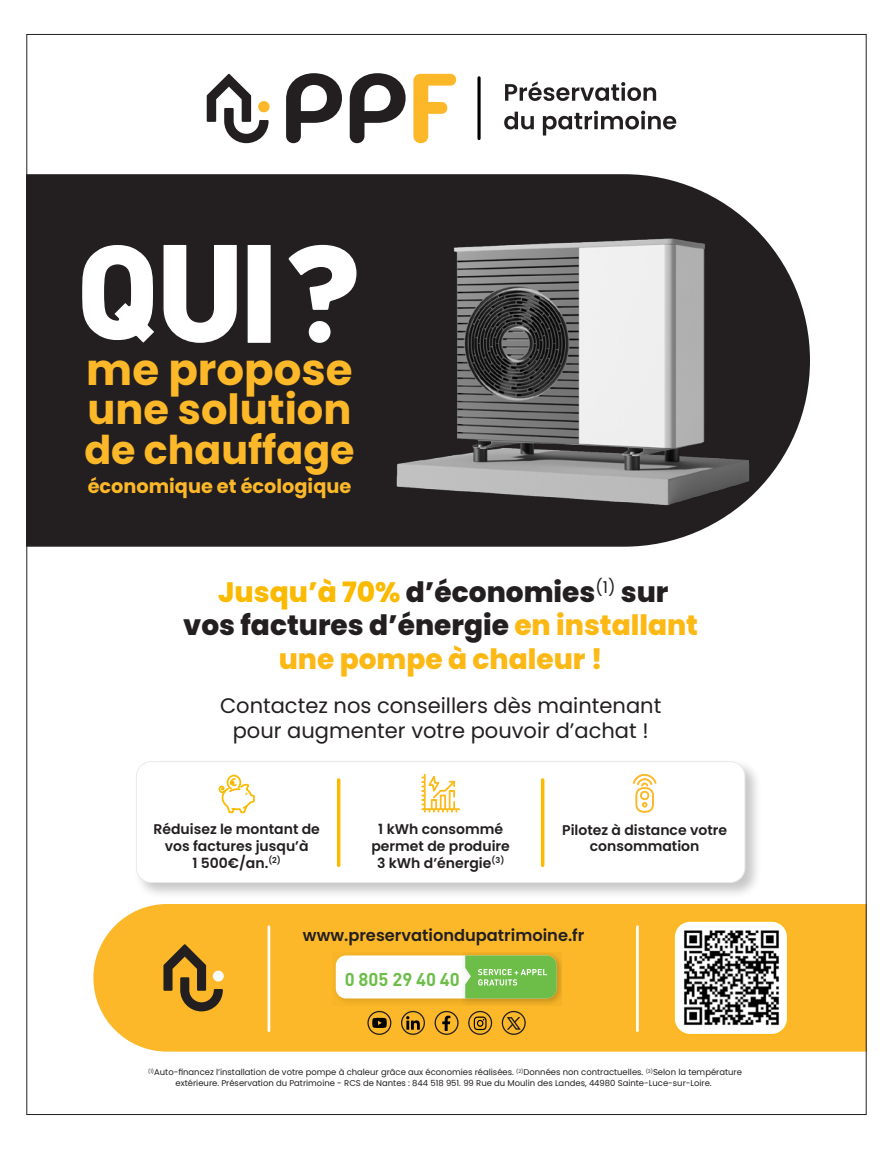
<style>
.page{position:relative;width:893px;height:1149px;background:#fff}
.page>*{position:absolute;margin:0;border:0;box-sizing:border-box;transform-origin:0 0}
.t1{font:700 43.5px "Poppins";color:#fcb828}
.t2{font:700 41.55px "Poppins";color:#fcb828}
.t3{font:700 39.6px "Poppins";color:#fcb828}
.t4{font:800 28.05px/33.6px "Poppins";color:#231f20;text-align:center}
.t5{font:21px/25.2px "Poppins";color:#231f20;text-align:center}
.t6{font:700 19.35px "Poppins";color:#fcb828}
.t7{font:700 18.3px "DIN";color:#6dbe49}
.t8{font:600 16.2px "Poppins";color:#231f20}
.t9{font:600 13.95px/16.8px "Poppins";color:#231f20;text-align:center}
.t10{font:8.4px/10.1px "Poppins";color:#231f20;text-align:center}
.s1{color:#faba00}
.s2{color:#fcb814}
</style>
<div class="page">
<div style="left:28px;top:174px;width:707px;height:372px;background:#231f20"></div>
<img style="left:360px;top:211px;width:450px;height:311px">
<div style="left:134px;top:758px;width:627px;height:141px;background:#231f20;opacity:.25"></div>
<div style="left:136px;top:761px;width:609px;height:121px;background:#fff;border-radius:15px"></div>
<div style="left:136px;top:760px;width:609px;height:122px;border:1px solid #e8ebe8;border-radius:15px"></div>
<hr style="left:337px;top:779px;width:3px;height:86px;background:#faba00">
<hr style="left:541px;top:779px;width:3px;height:86px;background:#faba00">
<svg style="left:421px;top:774px;width:39px;height:38px"></svg>
<svg style="left:350px;top:73px;width:56px;height:70px"></svg>
<svg style="left:286px;top:73px;width:56px;height:70px"></svg>
<svg style="left:413px;top:74px;width:43px;height:69px"></svg>
<svg style="left:207px;top:74px;width:62px;height:69px"></svg>
<div style="left:258px;top:101px;width:12px;height:11px;background:#fcb828;border-radius:50%"></div>
<svg style="left:504px;top:111px;width:172px;height:24px"></svg>
<svg style="left:505px;top:81px;width:151px;height:20px"></svg>
<svg style="left:477px;top:78px;width:4px;height:60px"></svg>
<div style="left:308px;top:320px;width:23px;height:23px;background:#fff;border-radius:50%"></div>
<div style="left:307px;top:319px;width:25px;height:25px;border:1px solid #231f20;border-radius:50%"></div>
<svg style="left:79px;top:243px;width:160px;height:102px"></svg>
<div style="left:247px;top:244px;width:24px;height:99px;background:#fff"></div>
<div style="left:246px;top:243px;width:26px;height:101px;border:1px solid #231f20"></div>
<svg style="left:286px;top:243px;width:73px;height:69px"></svg>
<svg style="left:218px;top:774px;width:37px;height:39px"></svg>
<svg style="left:633px;top:760px;width:23px;height:53px"></svg>
<div style="left:93px;top:904px;width:772px;height:147px;background:#fcb828"></div>
<svg style="left:333px;top:951px;width:129px;height:54px;background:#f2b32f"></svg>
<div style="left:336px;top:955px;width:221px;height:43px;background:#fff;border-radius:10px"></div>
<svg style="left:462px;top:951px;width:99px;height:54px"></svg>
<svg style="left:465px;top:955px;width:92px;height:43px;background:#7cc359"></svg>
<img style="left:674px;top:920px;width:114px;height:114px">
<div style="left:673px;top:920px;width:115px;height:114px;border:1px solid #fcb814;border-radius:16px"></div>
<hr style="left:268px;top:926px;width:2px;height:104px;background:#fff">
<hr style="left:636px;top:926px;width:3px;height:104px;background:#fff">
<svg style="left:163px;top:943px;width:60px;height:68px;background:#ac7f25"></svg>
<div style="left:213px;top:970px;width:11px;height:11px;background:#f9fcfe;border-radius:50%"></div>
<svg style="left:468px;top:1010px;width:24px;height:24px"></svg>
<svg style="left:367px;top:1010px;width:24px;height:24px"></svg>
<svg style="left:401px;top:1010px;width:24px;height:24px"></svg>
<svg style="left:435px;top:1010px;width:24px;height:24px"></svg>
<svg style="left:502px;top:1010px;width:24px;height:24px"></svg>
<p class="t1" style="left:86px;top:344px;width:268px">me propose</p>
<p class="t2" style="left:88px;top:385px;width:265px">une solution</p>
<p class="t3" style="left:84px;top:426px;width:272px">de chauffage</p>
<p class="t6" style="left:88px;top:475px;width:265px">économique et écologique</p>
<p class="t4" style="left:183px;top:575px;width:516px"><span class="s1">Jusqu’à 70%</span> d’économies<sup>(1)</sup> sur<br>vos factures d’énergie <span class="s2">en installant une pompe à chaleur !</span></p>
<p class="t5" style="left:220px;top:693px;width:443px">Contactez nos conseillers dès maintenant pour augmenter votre pouvoir d’achat !</p>
<p class="t9" style="left:153px;top:820px;width:168px">Réduisez le montant de vos factures jusqu’à<br>1 500€/an.<sup>(2)</sup></p>
<p class="t9" style="left:371px;top:820px;width:140px">1 kWh consommé permet de produire<br>3 kWh d’énergie<sup>(3)</sup></p>
<p class="t9" style="left:562px;top:821px;width:166px">Pilotez à distance votre consommation</p>
<p class="t8" style="left:303px;top:925px;width:283px">www.preservationdupatrimoine.fr</p>
<p class="t7" style="left:345px;top:966px;width:116px">0 805 29 40 40</p>
<p class="t10" style="left:148px;top:1067px;width:595px"><sup>(1)</sup>Auto-financez l’installation de votre pompe à chaleur grâce aux économies réalisées. <sup>(2)</sup>Données non contractuelles. <sup>(3)</sup>Selon la température extérieure. Préservation du Patrimoine - RCS de Nantes : 844 518 951. 99 Rue du Moulin des Landes, 44980 Sainte-Luce-sur-Loire.</p>
</div>
